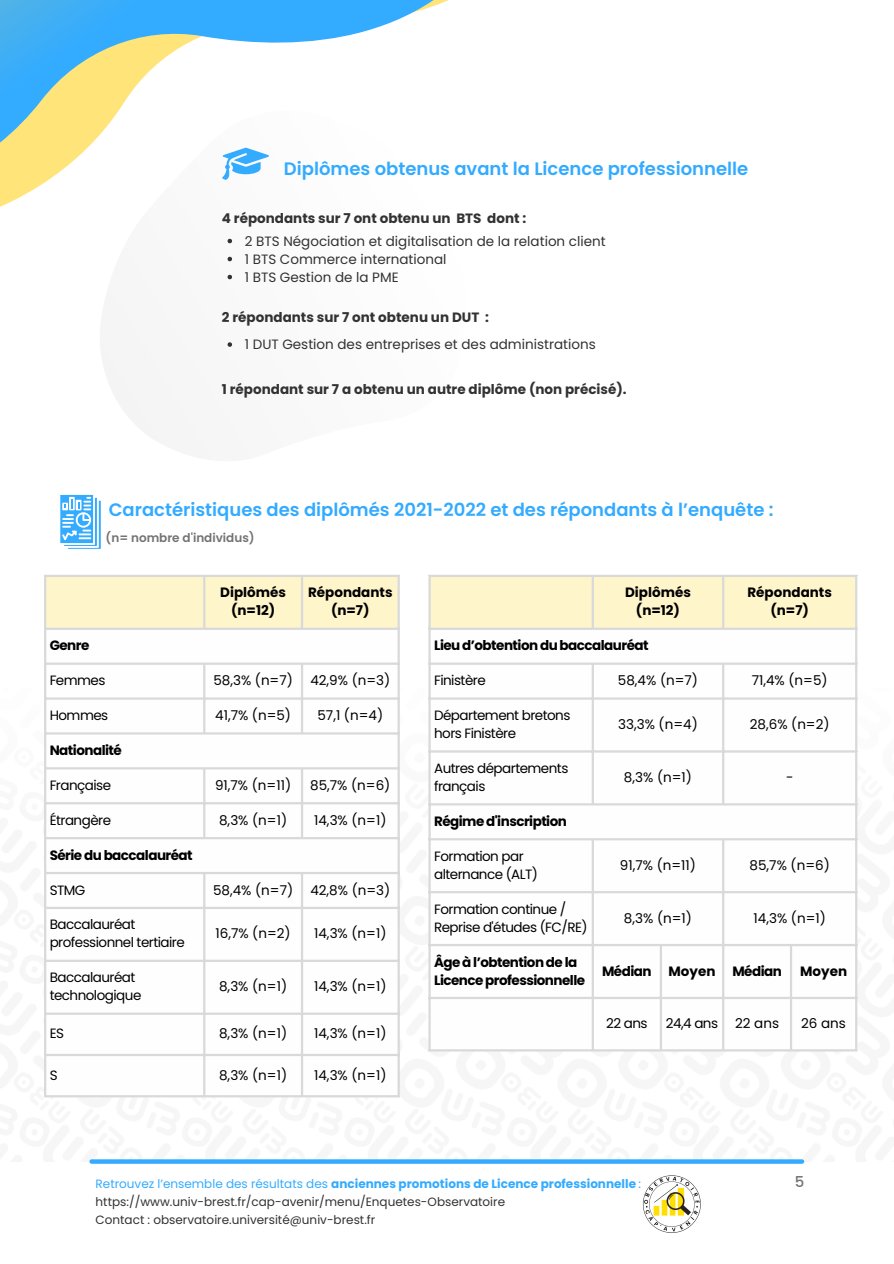
<style>
.page{position:relative;width:894px;height:1264px;background:#fff}
.page>*{position:absolute;margin:0;border:0;box-sizing:border-box;transform-origin:0 0}
.t1{font:600 18px "Poppins";color:#33abff}
.t2{font:500 15px "Poppins";color:#737373}
.t3{font:13.5px/18px "Poppins";letter-spacing:-.04em;color:#000}
.t4{font:700 13.5px/18px "Poppins";letter-spacing:-.04em;color:#000}
.t5{font:13.5px "Poppins";color:#323232}
.t6{font:700 13.5px "Poppins";color:#323232}
.t7{font:700 13.5px "Poppins";color:#000}
.t8{font:12px "Poppins";color:#323232}
.t9{font:700 12px "Poppins";color:#33abff}
.t10{font:600 12px "Poppins";color:#737373}
.s1{font-weight:400}
</style>
<div class="page">
<svg style="left:92px;top:1159px;width:709px;height:4px;background:#42b0fe"></svg>
<svg style="left:0;top:0;width:449px;height:385px"></svg>
<svg style="left:227px;top:239px;width:5px;height:4px"></svg>
<svg style="left:227px;top:257px;width:5px;height:4px"></svg>
<svg style="left:227px;top:275px;width:5px;height:4px"></svg>
<svg style="left:227px;top:342px;width:5px;height:5px"></svg>
<div style="left:46px;top:577px;width:351px;height:50px;background:#fff5cb"></div>
<svg style="left:46px;top:630px;width:351px;height:465px"></svg>
<hr style="left:44px;top:577px;width:2px;height:518px;background:#d9d9d9">
<hr style="left:203px;top:577px;width:2px;height:50px;background:#d9d9d9">
<hr style="left:203px;top:664px;width:2px;height:68px;background:#d9d9d9">
<hr style="left:203px;top:769px;width:2px;height:68px;background:#d9d9d9">
<hr style="left:203px;top:874px;width:2px;height:221px;background:#d9d9d9">
<hr style="left:301px;top:577px;width:2px;height:50px;background:#d9d9d9">
<hr style="left:301px;top:664px;width:2px;height:68px;background:#d9d9d9">
<hr style="left:301px;top:769px;width:2px;height:68px;background:#d9d9d9">
<hr style="left:301px;top:874px;width:2px;height:221px;background:#d9d9d9">
<hr style="left:397px;top:577px;width:2px;height:518px;background:#d9d9d9">
<hr style="left:44px;top:574px;width:355px;height:3px;background:#d9d9d9">
<hr style="left:44px;top:627px;width:355px;height:3px;background:#d9d9d9">
<hr style="left:44px;top:662px;width:355px;height:2px;background:#d9d9d9">
<hr style="left:44px;top:697px;width:355px;height:2px;background:#d9d9d9">
<hr style="left:44px;top:732px;width:355px;height:2px;background:#d9d9d9">
<hr style="left:44px;top:767px;width:355px;height:2px;background:#d9d9d9">
<hr style="left:44px;top:802px;width:355px;height:2px;background:#d9d9d9">
<hr style="left:44px;top:837px;width:355px;height:2px;background:#d9d9d9">
<hr style="left:44px;top:871px;width:355px;height:3px;background:#d9d9d9">
<hr style="left:44px;top:906px;width:355px;height:3px;background:#d9d9d9">
<hr style="left:44px;top:959px;width:355px;height:2px;background:#d9d9d9">
<hr style="left:44px;top:1012px;width:355px;height:2px;background:#d9d9d9">
<hr style="left:44px;top:1053px;width:355px;height:3px;background:#d9d9d9">
<hr style="left:44px;top:1095px;width:355px;height:2px;background:#d9d9d9">
<div style="left:430px;top:577px;width:424px;height:50px;background:#fff5cb"></div>
<svg style="left:430px;top:630px;width:424px;height:419px"></svg>
<hr style="left:428px;top:577px;width:2px;height:472px;background:#d9d9d9">
<hr style="left:591px;top:577px;width:2px;height:50px;background:#d9d9d9">
<hr style="left:591px;top:664px;width:2px;height:139px;background:#d9d9d9">
<hr style="left:591px;top:840px;width:2px;height:209px;background:#d9d9d9">
<hr style="left:659px;top:946px;width:2px;height:103px;background:#d9d9d9">
<hr style="left:721px;top:577px;width:3px;height:50px;background:#d9d9d9">
<hr style="left:721px;top:664px;width:3px;height:139px;background:#d9d9d9">
<hr style="left:721px;top:840px;width:3px;height:209px;background:#d9d9d9">
<hr style="left:789px;top:946px;width:2px;height:103px;background:#d9d9d9">
<hr style="left:854px;top:577px;width:3px;height:472px;background:#d9d9d9">
<hr style="left:428px;top:574px;width:429px;height:3px;background:#d9d9d9">
<hr style="left:428px;top:627px;width:429px;height:3px;background:#d9d9d9">
<hr style="left:428px;top:662px;width:429px;height:2px;background:#d9d9d9">
<hr style="left:428px;top:697px;width:429px;height:2px;background:#d9d9d9">
<hr style="left:428px;top:750px;width:429px;height:2px;background:#d9d9d9">
<hr style="left:428px;top:803px;width:429px;height:2px;background:#d9d9d9">
<hr style="left:428px;top:838px;width:429px;height:2px;background:#d9d9d9">
<hr style="left:428px;top:891px;width:429px;height:2px;background:#d9d9d9">
<hr style="left:428px;top:943px;width:429px;height:3px;background:#d9d9d9">
<hr style="left:428px;top:996px;width:429px;height:3px;background:#d9d9d9">
<hr style="left:428px;top:1049px;width:429px;height:2px;background:#d9d9d9">
<svg style="left:60px;top:495px;width:41px;height:54px"></svg>
<img style="left:642px;top:1175px;width:59px;height:58px">
<svg style="left:222px;top:148px;width:47px;height:32px"></svg>
<p class="t1" style="left:284px;top:156px;width:465px">Diplômes obtenus avant la Licence professionnelle</p>
<p class="t6" style="left:222px;top:209px;width:306px">4 répondants sur 7 ont obtenu un BTS dont :</p>
<p class="t5" style="left:245px;top:231px;width:362px">2 BTS Négociation et digitalisation de la relation client</p>
<p class="t5" style="left:245px;top:249px;width:203px">1 BTS Commerce international</p>
<h1 class="t5" style="left:245px;top:267px;width:155px">1 BTS Gestion de la PME</h1>
<h2 class="t6" style="left:222px;top:308px;width:268px">2 répondants sur 7 ont obtenu un DUT :</h2>
<p class="t5" style="left:245px;top:335px;width:352px">1 DUT Gestion des entreprises et des administrations</p>
<p class="t6" style="left:222px;top:380px;width:406px">1 répondant sur 7 a obtenu un autre diplôme (non précisé).</p>
<p class="t1" style="left:109px;top:497px;width:666px">Caractéristiques des diplômés 2021-2022 et des répondants à l’enquête :</p>
<p class="t10" style="left:106px;top:529px;width:151px">(n= nombre d'individus)</p>
<h2 class="t7" style="left:220px;top:583px;width:67px">Diplômés</h2>
<p class="t4" style="left:231px;top:601px;width:46px">(n=12)</p>
<h2 class="t7" style="left:308px;top:583px;width:86px">Répondants</h2>
<p class="t4" style="left:331px;top:601px;width:40px">(n=7)</p>
<p class="t7" style="left:625px;top:583px;width:67px">Diplômés</p>
<p class="t4" style="left:635px;top:601px;width:46px">(n=12)</p>
<p class="t7" style="left:747px;top:583px;width:86px">Répondants</p>
<p class="t4" style="left:770px;top:601px;width:40px">(n=7)</p>
<h1 class="t4" style="left:50px;top:636px;width:41px">Genre</h1>
<h4 class="t3" style="left:50px;top:671px;width:57px">Femmes</h4>
<p class="t3" style="left:213px;top:671px;width:81px">58,3% (n=7)</p>
<p class="t3" style="left:310px;top:671px;width:81px">42,9% (n=3)</p>
<p class="t3" style="left:50px;top:706px;width:60px">Hommes</p>
<p class="t3" style="left:215px;top:706px;width:77px">41,7% (n=5)</p>
<p class="t3" style="left:317px;top:706px;width:67px">57,1 (n=4)</p>
<p class="t4" style="left:50px;top:741px;width:74px">Nationalité</p>
<p class="t3" style="left:50px;top:776px;width:63px">Française</p>
<p class="t3" style="left:215px;top:776px;width:78px">91,7% (n=11)</p>
<p class="t3" style="left:310px;top:776px;width:82px">85,7% (n=6)</p>
<p class="t3" style="left:50px;top:811px;width:63px">Étrangère</p>
<p class="t3" style="left:219px;top:811px;width:69px">8,3% (n=1)</p>
<p class="t3" style="left:314px;top:811px;width:74px">14,3% (n=1)</p>
<p class="t4" style="left:50px;top:846px;width:144px">Série du baccalauréat</p>
<p class="t3" style="left:50px;top:880px;width:37px">STMG</p>
<p class="t3" style="left:213px;top:880px;width:82px">58,4% (n=7)</p>
<p class="t3" style="left:310px;top:880px;width:81px">42,8% (n=3)</p>
<p class="t3" style="left:50px;top:915px;width:137px">Baccalauréat professionnel tertiaire</p>
<p class="t3" style="left:215px;top:924px;width:77px">16,7% (n=2)</p>
<p class="t3" style="left:314px;top:924px;width:74px">14,3% (n=1)</p>
<p class="t3" style="left:50px;top:968px;width:93px">Baccalauréat technologique</p>
<p class="t3" style="left:219px;top:977px;width:69px">8,3% (n=1)</p>
<p class="t3" style="left:314px;top:977px;width:74px">14,3% (n=1)</p>
<p class="t3" style="left:50px;top:1024px;width:16px">ES</p>
<p class="t3" style="left:219px;top:1024px;width:69px">8,3% (n=1)</p>
<p class="t3" style="left:314px;top:1024px;width:74px">14,3% (n=1)</p>
<p class="t3" style="left:50px;top:1065px;width:9px">S</p>
<p class="t3" style="left:219px;top:1065px;width:69px">8,3% (n=1)</p>
<p class="t3" style="left:314px;top:1065px;width:74px">14,3% (n=1)</p>
<p class="t4" style="left:434px;top:636px;width:216px">Lieu d’obtention du baccalauréat</p>
<p class="t3" style="left:434px;top:671px;width:53px">Finistère</p>
<p class="t3" style="left:617px;top:671px;width:82px">58,4% (n=7)</p>
<p class="t3" style="left:751px;top:671px;width:77px">71,4% (n=5)</p>
<p class="t3" style="left:434px;top:706px;width:138px">Département bretons hors Finistère</p>
<p class="t3" style="left:618px;top:715px;width:81px">33,3% (n=4)</p>
<p class="t3" style="left:749px;top:715px;width:81px">28,6% (n=2)</p>
<p class="t3" style="left:434px;top:759px;width:136px">Autres départements français</p>
<p class="t3" style="left:623px;top:768px;width:69px">8,3% (n=1)</p>
<p class="t3" style="left:785px;top:768px;width:9px">-</p>
<p class="t4" style="left:434px;top:812px;width:134px">Régime d'inscription</p>
<p class="t3" style="left:434px;top:847px;width:105px">Formation par alternance (ALT)</p>
<p class="t3" style="left:619px;top:856px;width:78px">91,7% (n=11)</p>
<p class="t3" style="left:749px;top:856px;width:82px">85,7% (n=6)</p>
<p class="t3" style="left:434px;top:900px;width:155px">Formation continue /<br>Reprise d'études (FC/RE)</p>
<p class="t3" style="left:623px;top:909px;width:69px">8,3% (n=1)</p>
<p class="t3" style="left:753px;top:909px;width:74px">14,3% (n=1)</p>
<p class="t4" style="left:434px;top:952px;width:152px">Âge à l’obtention de la<br>Licence professionnelle</p>
<p class="t4" style="left:602px;top:961px;width:51px">Médian</p>
<p class="t4" style="left:668px;top:961px;width:48px">Moyen</p>
<p class="t4" style="left:732px;top:961px;width:51px">Médian</p>
<p class="t4" style="left:799px;top:961px;width:48px">Moyen</p>
<p class="t3" style="left:606px;top:1014px;width:43px">22 ans</p>
<p class="t3" style="left:665px;top:1014px;width:54px">24,4 ans</p>
<p class="t3" style="left:734px;top:1014px;width:45px">22 ans</p>
<p class="t3" style="left:801px;top:1014px;width:46px">26 ans</p>
<p class="t9" style="left:96px;top:1174px;width:547px"><span class="s1">Retrouvez l’ensemble des résultats des</span> anciennes promotions de Licence professionnelle <span class="s1">:</span></p>
<p class="t8" style="left:96px;top:1192px;width:411px">https://www.univ-brest.fr/cap-avenir/menu/Enquetes-Observatoire</p>
<p class="t8" style="left:96px;top:1210px;width:281px">Contact : observatoire.université@univ-brest.fr</p>
<p class="t2" style="left:794px;top:1171px;width:11px">5</p>
</div>
